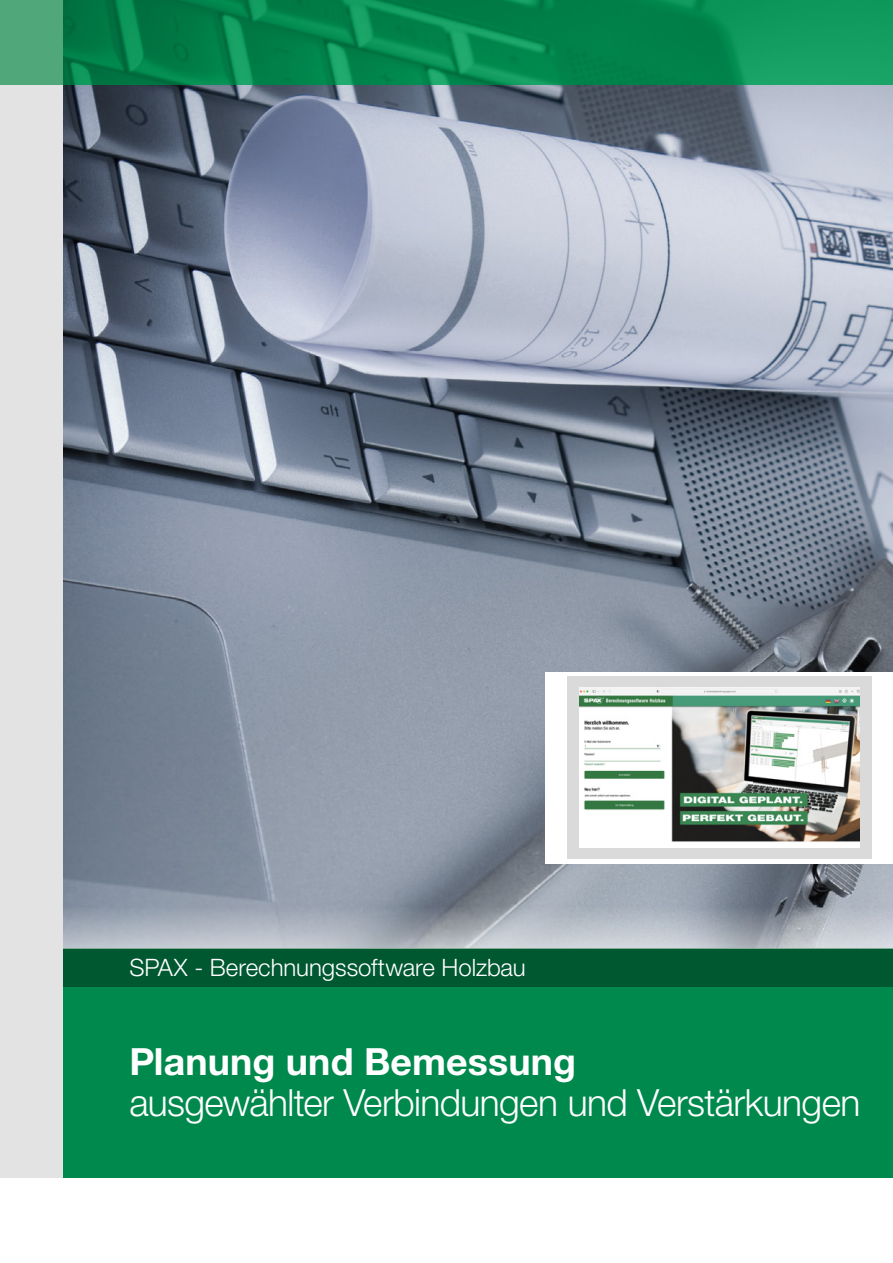
<style>
.page{position:relative;width:893px;height:1263px;background:#fff}
.page>*{position:absolute;margin:0;border:0;box-sizing:border-box;transform-origin:0 0}
.Poduktinformation_Bo{font:300 37.5px "Helvetica Neue LT Pro";letter-spacing:-.015em;color:#fff}
.Poduktinformation_Bo-2{font:700 37.5px "Helvetica Neue LT Pro";letter-spacing:.005em;color:#fff}
.Bereichbalken{font:300 24px "Helvetica Neue LT Pro";letter-spacing:-.005em;color:#fff}
</style>
<div class="page">
<div style="left:0;top:85px;width:893px;height:1093px;background:#e3e3e3"></div>
<div style="left:0;top:0;width:893px;height:85px;background:#4fa77a"></div>
<img style="left:64px;top:85px;width:829px;height:821px">
<div style="left:64px;top:986px;width:829px;height:192px;background:#00894d"></div>
<div style="left:64px;top:948px;width:829px;height:38px;background:#005831"></div>
<svg style="left:64px;top:906px;width:829px;height:42px;background:#abb2bc"></svg>
<svg style="left:64px;top:0;width:829px;height:85px;background:#068850"></svg>
<div style="left:545px;top:672px;width:348px;height:191px;background:#fff"></div>
<div style="left:567px;top:676px;width:305px;height:183px;background:#dadada"></div>
<img style="left:580px;top:688px;width:279px;height:160px">
<p class="Bereichbalken" style="left:129px;top:953px;width:398px">SPAX - Berechnungssoftware Holzbau</p>
<p class="Poduktinformation_Bo-2" style="left:129px;top:1039px;width:448px">Planung und Bemessung</p>
<p class="Poduktinformation_Bo" style="left:129px;top:1080px;width:733px">ausgewählter Verbindungen und Verstärkungen</p>
</div>
